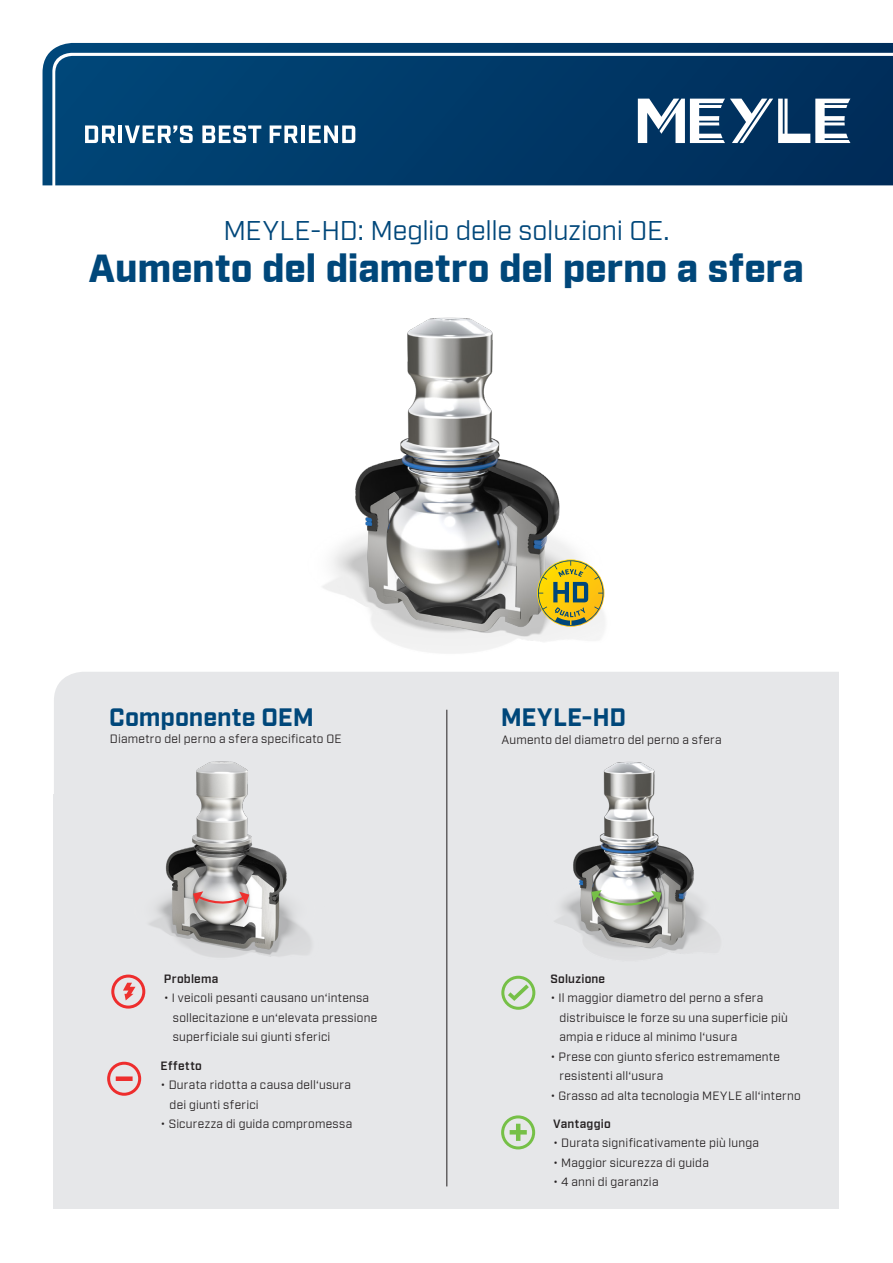
<style>
.page{position:relative;width:893px;height:1263px;background:#fff}
.page>*{position:absolute;margin:0;border:0;box-sizing:border-box;transform-origin:0 0}
.t1{font:900 39px "Industry Meyle";letter-spacing:-.005em;color:#00477a}
.t2{font:27px "Industry Meyle";letter-spacing:-.01em;color:#00477a}
.t3{font:700 25.05px "Industry Meyle";letter-spacing:-.005em;color:#00477a}
.t4{font:12px/19.5px "Industry Meyle";letter-spacing:.02em;color:#231f20}
.t5{font:600 12px "Industry Meyle";letter-spacing:.015em;color:#231f20}
.t6{font:600 12px "Industry Meyle";letter-spacing:.035em;color:#231f20}
</style>
<div class="page">
<svg style="left:43px;top:43px;width:850px;height:142px;background:#073f6d"></svg>
<div style="left:54px;top:672px;width:785px;height:122px;background:#e6e7e9"></div>
<div style="left:54px;top:794px;width:785px;height:415px;background:#e6e7e9"></div>
<hr style="left:446px;top:710px;width:1px;height:476px;background:#231f20">
<div style="left:111px;top:974px;width:34px;height:34px;border:3px solid #ee2d2d;border-radius:50%"></div>
<svg style="left:123px;top:983px;width:12px;height:17px"></svg>
<div style="left:107px;top:1062px;width:34px;height:34px;border:3px solid #ee2d2d;border-radius:50%"></div>
<div style="left:116px;top:1076px;width:17px;height:5px;background:#ee2d2d"></div>
<div style="left:501px;top:1115px;width:34px;height:34px;border:3px solid #76c047;border-radius:50%"></div>
<hr style="left:510px;top:1130px;width:17px;height:4px;background:#76c047">
<hr style="left:516px;top:1124px;width:4px;height:17px;background:#76c047">
<img style="left:322px;top:317px;width:283px;height:336px">
<img style="left:544px;top:753px;width:188px;height:198px">
<svg style="left:538px;top:560px;width:65px;height:66px;background:#c3b346"></svg>
<img style="left:129px;top:756px;width:198px;height:202px">
<svg style="left:591px;top:890px;width:70px;height:25px"></svg>
<svg style="left:193px;top:891px;width:56px;height:18px"></svg>
<div style="left:501px;top:976px;width:34px;height:34px;border:3px solid #76c047;border-radius:50%"></div>
<svg style="left:504px;top:980px;width:29px;height:23px"></svg>
<svg style="left:638px;top:99px;width:212px;height:44px"></svg>
<svg style="left:85px;top:125px;width:30px;height:18px"></svg>
<hr style="left:118px;top:125px;width:4px;height:18px;background:#fff">
<svg style="left:125px;top:125px;width:68px;height:18px"></svg>
<svg style="left:202px;top:125px;width:59px;height:18px"></svg>
<svg style="left:270px;top:125px;width:28px;height:18px"></svg>
<hr style="left:301px;top:125px;width:4px;height:18px;background:#fff">
<svg style="left:309px;top:125px;width:46px;height:18px"></svg>
<h2 class="t2" style="left:223px;top:215px;width:448px">MEYLE-HD: Meglio delle soluzioni OE.</h2>
<h1 class="t1" style="left:89px;top:245px;width:717px">Aumento del diametro del perno a sfera</h1>
<h3 class="t3" style="left:109px;top:702px;width:206px">Componente OEM</h3>
<p class="t4" style="left:110px;top:730px;width:233px">Diametro del perno a sfera specificato OE</p>
<p class="t5" style="left:164px;top:971px;width:56px">Problema</p>
<p class="t4" style="left:173px;top:988px;width:206px;text-indent:-9px">• I veicoli pesanti causano un‘intensa sollecitazione e un‘elevata pressione superficiale sui giunti sferici</p>
<p class="t6" style="left:161px;top:1058px;width:43px">Effetto</p>
<p class="t4" style="left:170px;top:1075px;width:183px;text-indent:-9px">• Durata ridotta a causa dell‘usura dei giunti sferici</p>
<p class="t4" style="left:161px;top:1114px;width:193px">• Sicurezza di guida compromessa</p>
<h3 class="t3" style="left:501px;top:702px;width:127px">MEYLE-HD</h3>
<p class="t4" style="left:501px;top:730px;width:222px">Aumento del diametro del perno a sfera</p>
<p class="t5" style="left:550px;top:971px;width:56px">Soluzione</p>
<p class="t4" style="left:559px;top:989px;width:230px;text-indent:-9px">• Il maggior diametro del perno a sfera distribuisce le forze su una superficie più ampia e riduce al minimo l‘usura</p>
<p class="t4" style="left:559px;top:1047px;width:222px;text-indent:-9px">• Prese con giunto sferico estremamente resistenti all‘usura</p>
<p class="t4" style="left:550px;top:1086px;width:252px">• Grasso ad alta tecnologia MEYLE all‘interno</p>
<p class="t5" style="left:553px;top:1116px;width:59px">Vantaggio</p>
<p class="t4" style="left:553px;top:1133px;width:207px">• Durata significativamente più lunga</p>
<p class="t4" style="left:553px;top:1153px;width:157px">• Maggior sicurezza di guida</p>
<p class="t4" style="left:553px;top:1172px;width:107px">• 4 anni di garanzia</p>
</div>
